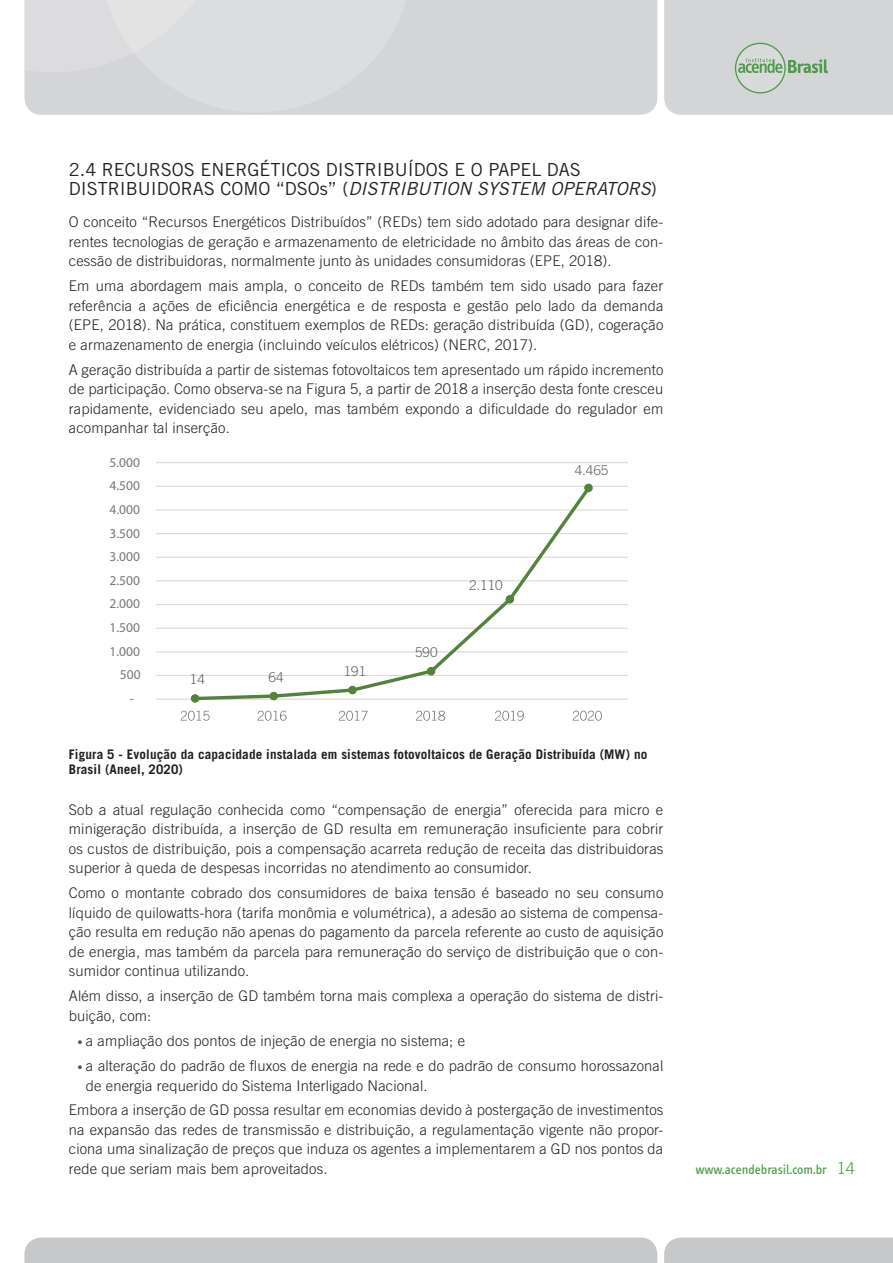
<style>
.page{position:relative;width:893px;height:1263px;background:#fff}
.page>*{position:absolute;margin:0;border:0;box-sizing:border-box;transform-origin:0 0}
.t1{font:18px/19.5px "Trade Gothic";color:#231f20}
.t2{font:300 14.7px/19.5px "Trade Gothic";letter-spacing:.01em;color:#231f20;text-align:justify}
.t3{font:300 13.5px "Calibri";color:#76787b}
.t4{font:13.5px "Info Text";color:#4d9b46}
.t5{font:300 13.5px "Trade Gothic";color:#636366}
.t6{font:700 13.2px/15px "Trade Gothic";letter-spacing:.01em;color:#231f20}
.s1{font-style:italic}
.s2{font-size:10.5px;color:#54564a}
.s3{font-family:"Trade Gothic";font-weight:300;font-size:16.5px}
</style>
<div class="page">
<div style="left:34px;top:0;width:623px;height:115px;background:#d4d5d7"></div>
<div style="left:24px;top:0;width:388px;height:113px;background:#dcdddf"></div>
<div style="left:24px;top:1237px;width:633px;height:26px;background:#c7c8ca"></div>
<div style="left:664px;top:1237px;width:229px;height:26px;background:#c7c8ca"></div>
<div style="left:664px;top:0;width:229px;height:115px;background:#d4d5d7"></div>
<hr style="left:156px;top:675px;width:472px;height:1px;background:#d9d9d8">
<hr style="left:156px;top:651px;width:472px;height:1px;background:#d9d9d8">
<hr style="left:156px;top:628px;width:472px;height:1px;background:#d9d9d8">
<hr style="left:156px;top:604px;width:472px;height:1px;background:#d9d9d8">
<hr style="left:156px;top:580px;width:472px;height:1px;background:#d9d9d8">
<hr style="left:156px;top:557px;width:472px;height:1px;background:#d9d9d8">
<hr style="left:156px;top:533px;width:472px;height:1px;background:#d9d9d8">
<hr style="left:156px;top:509px;width:472px;height:1px;background:#d9d9d8">
<hr style="left:156px;top:486px;width:472px;height:1px;background:#d9d9d8">
<hr style="left:156px;top:462px;width:472px;height:1px;background:#d9d9d8">
<hr style="left:156px;top:699px;width:472px;height:1px;background:#d9d9d8">
<svg style="left:192px;top:483px;width:401px;height:217px"></svg>
<div style="left:191px;top:695px;width:8px;height:7px;background:#52823b;border-radius:50%"></div>
<div style="left:191px;top:694px;width:8px;height:9px;border:1px solid #52823b;border-radius:50%"></div>
<div style="left:270px;top:692px;width:7px;height:8px;background:#52823b;border-radius:50%"></div>
<div style="left:269px;top:692px;width:9px;height:8px;border:1px solid #52823b;border-radius:50%"></div>
<div style="left:349px;top:686px;width:7px;height:8px;background:#52823b;border-radius:50%"></div>
<div style="left:348px;top:686px;width:9px;height:8px;border:1px solid #52823b;border-radius:50%"></div>
<div style="left:427px;top:667px;width:8px;height:8px;background:#52823b;border-radius:50%"></div>
<div style="left:427px;top:667px;width:8px;height:8px;border:1px solid #52823b;border-radius:50%"></div>
<div style="left:506px;top:596px;width:7px;height:7px;background:#52823b;border-radius:50%"></div>
<div style="left:506px;top:595px;width:8px;height:9px;border:1px solid #52823b;border-radius:50%"></div>
<div style="left:585px;top:484px;width:7px;height:8px;background:#52823b;border-radius:50%"></div>
<div style="left:584px;top:484px;width:9px;height:8px;border:1px solid #52823b;border-radius:50%"></div>
<svg style="left:181px;top:711px;width:29px;height:10px"></svg>
<svg style="left:257px;top:711px;width:30px;height:10px"></svg>
<svg style="left:339px;top:711px;width:29px;height:10px"></svg>
<svg style="left:416px;top:711px;width:29px;height:10px"></svg>
<svg style="left:495px;top:711px;width:29px;height:10px"></svg>
<svg style="left:573px;top:711px;width:29px;height:10px"></svg>
<p class="t1" style="left:69px;top:159px;width:589px">2.4 R ECURSOS ENERGÉTICOS DISTRIBUÍDOS E O PAPEL DAS<br>DISTRIBUIDORAS COMO “DSOS” (<span class="s1">DISTRIBUTION SYSTEM OPERATORS</span>)</p>
<p class="t2" style="left:69px;top:212px;width:596px">O conceito “Recursos Energéticos Distribuídos” (R EDs) tem sido adotado para designar dife&shy;rentes tecnologias de geração e armazenamento de eletricidade no âmbito das áreas de con&shy;cessão de distribuidoras, normalmente junto às unidades consumidoras (EPE, 2018).</p>
<p class="t2" style="left:69px;top:276px;width:596px">Em uma abordagem mais ampla, o conceito de R EDs também tem sido usado para fazer referência a ações de eficiência energética e de resposta e gestão pelo lado da demanda (EPE, 2018). Na prática, constituem exemplos de R EDs: geração distribuída (GD), cogeração e armazenamento de energia (incluindo veículos elétricos) (N ERC, 2017).</p>
<p class="t2" style="left:69px;top:360px;width:596px">A geração distribuída a partir de sistemas fotovoltaicos tem apresentado um rápido incremento de participação. Como observa-se na Figura 5, a partir de 2018 a inserção desta fonte cresceu rapidamente, evidenciado seu apelo, mas também expondo a dificuldade do regulador em acompanhar tal inserção.</p>
<p class="t3" style="left:110px;top:454px;width:32px">5.000</p>
<p class="t3" style="left:110px;top:477px;width:32px">4.500</p>
<p class="t3" style="left:110px;top:501px;width:32px">4.000</p>
<p class="t3" style="left:110px;top:525px;width:32px">3.500</p>
<p class="t3" style="left:110px;top:548px;width:32px">3.000</p>
<p class="t3" style="left:110px;top:572px;width:32px">2.500</p>
<p class="t3" style="left:110px;top:596px;width:32px">2.000</p>
<p class="t3" style="left:110px;top:619px;width:32px">1.500</p>
<p class="t3" style="left:110px;top:643px;width:32px">1.000</p>
<p class="t3" style="left:120px;top:666px;width:22px">500</p>
<p class="t3" style="left:130px;top:690px;width:6px">‐</p>
<p class="t5" style="left:190px;top:671px;width:17px">14</p>
<p class="t5" style="left:268px;top:669px;width:17px">64</p>
<p class="t5" style="left:344px;top:663px;width:24px">191</p>
<p class="t5" style="left:415px;top:644px;width:24px">590</p>
<p class="t5" style="left:469px;top:577px;width:35px">2.110</p>
<p class="t5" style="left:575px;top:462px;width:35px">4.465</p>
<p class="t6" style="left:69px;top:746px;width:580px">Figura 5 - Evolução da capacidade instalada em sistemas fotovoltaicos de Geração Distribuída (MW) no<br>Brasil (Aneel, 2020)</p>
<p class="t2" style="left:69px;top:799px;width:596px">Sob a atual regulação conhecida como “compensação de energia” oferecida para micro e minigeração distribuída, a inserção de GD resulta em remuneração insuficiente para cobrir os custos de distribuição, pois a compensação acarreta redução de receita das distribuidoras superior à queda de despesas incorridas no atendimento ao consumidor.</p>
<p class="t2" style="left:69px;top:883px;width:596px">Como o montante cobrado dos consumidores de baixa tensão é baseado no seu consumo líquido de quilowatts-hora (tarifa monômia e volumétrica), a adesão ao sistema de compensa&shy;ção resulta em redução não apenas do pagamento da parcela referente ao custo de aquisição de energia, mas também da parcela para remuneração do serviço de distribuição que o con&shy;sumidor continua utilizando.</p>
<p class="t2" style="left:69px;top:986px;width:596px">Além disso, a inserção de GD também torna mais complexa a operação do sistema de distri&shy;buição, com:</p>
<p class="t2" style="left:77px;top:1031px;width:389px"><span class="s2">•</span> a ampliação dos pontos de injeção de energia no sistema; e</p>
<p class="t2" style="left:86px;top:1056px;width:579px;line-height:20.1px;text-indent:-9px"><span class="s2">•</span> a alteração do padrão de fluxos de energia na rede e do padrão de consumo horossazonal de energia requerido do Sistema Interligado Nacional.</p>
<p class="t2" style="left:69px;top:1100px;width:596px">Embora a inserção de GD possa resultar em economias devido à postergação de investimentos na expansão das redes de transmissão e distribuição, a regulamentação vigente não propor&shy;ciona uma sinalização de preços que induza os agentes a implementarem a GD nos pontos da rede que seriam mais bem aproveitados.</p>
<p class="t4" style="left:695px;top:1161px;width:161px">www.acendebrasil.com.br <span class="s3">14</span></p>
</div>
